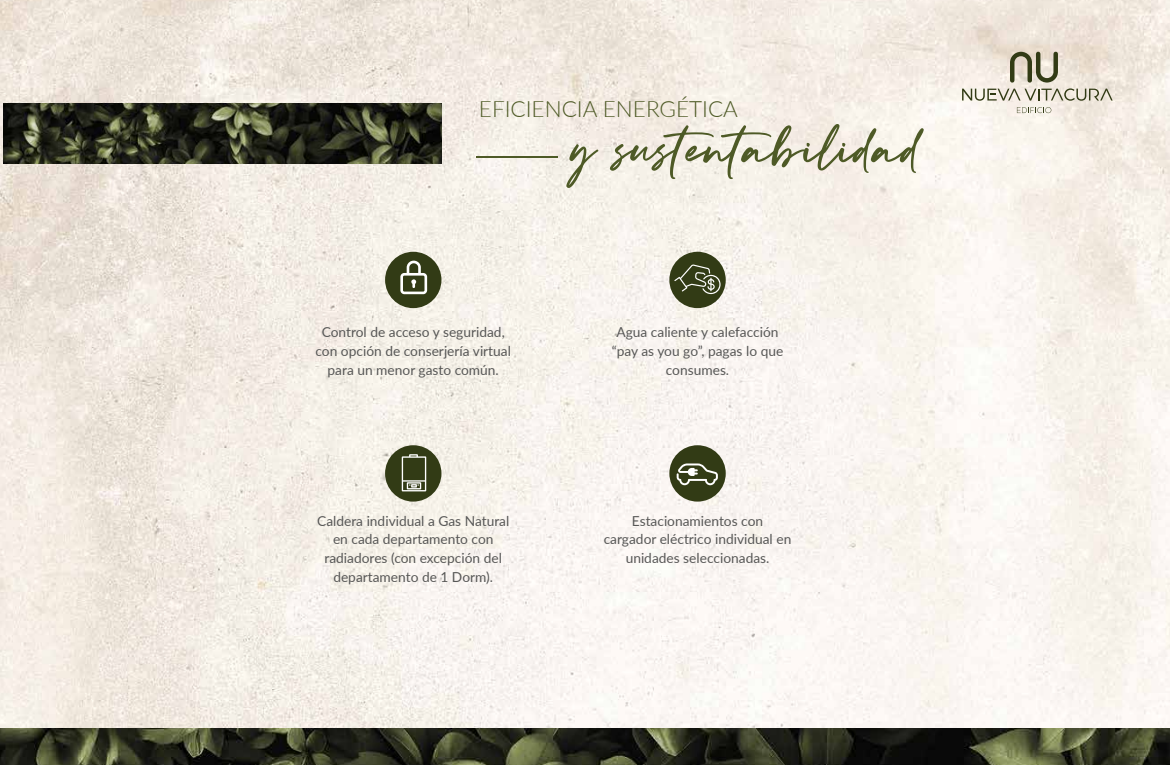
<style>
.page{position:relative;width:1170px;height:765px;background:#fff}
.page>*{position:absolute;margin:0;border:0;box-sizing:border-box;transform-origin:0 0}
.t1{font:75px "Cadillac Signature";color:#4e5a26}
.t2{font:300 22.5px "Lato";color:#4e5a26}
.t3{font:13.75px/18.8px "Lato";color:#575756;text-align:center}
</style>
<div class="page">
<img style="left:1px;top:1px;width:1167px;height:727px">
<div style="left:385px;top:445px;width:56px;height:57px;background:#323b15;border-radius:50%"></div>
<svg style="left:402px;top:454px;width:24px;height:37px"></svg>
<div style="left:669px;top:445px;width:56px;height:57px;background:#323b15;border-radius:50%"></div>
<svg style="left:676px;top:463px;width:41px;height:22px"></svg>
<svg style="left:1016px;top:107px;width:35px;height:6px"></svg>
<svg style="left:961px;top:52px;width:151px;height:49px"></svg>
<img style="left:0;top:728px;width:1169px;height:37px">
<img style="left:4px;top:104px;width:437px;height:59px">
<hr style="left:476px;top:156px;width:81px;height:2px;background:#4e5a26">
<div style="left:385px;top:252px;width:56px;height:56px;background:#323b15;border-radius:50%"></div>
<svg style="left:400px;top:261px;width:27px;height:33px"></svg>
<div style="left:669px;top:252px;width:56px;height:56px;background:#323b15;border-radius:50%"></div>
<svg style="left:674px;top:264px;width:46px;height:30px"></svg>
<h2 class="t2" style="left:479px;top:94px;width:260px">EFICIENCIA ENERGÉTICA</h2>
<h1 class="t1" style="left:573px;top:101px;width:352px">y sustentabilidad</h1>
<p class="t3" style="left:315px;top:322px;width:197px">Control de acceso y seguridad, con opción de conserjería virtual para un menor gasto común.</p>
<p class="t3" style="left:611px;top:322px;width:173px">Agua caliente y calefacción “pay as you go”, pagas lo que consumes.</p>
<p class="t3" style="left:317px;top:511px;width:194px">Caldera individual a Gas Natural en cada departamento con radiadores (con excepción del departamento de 1 Dorm).</p>
<p class="t3" style="left:603px;top:511px;width:189px">Estacionamientos con<br>cargador eléctrico individual en unidades seleccionadas.</p>
</div>
